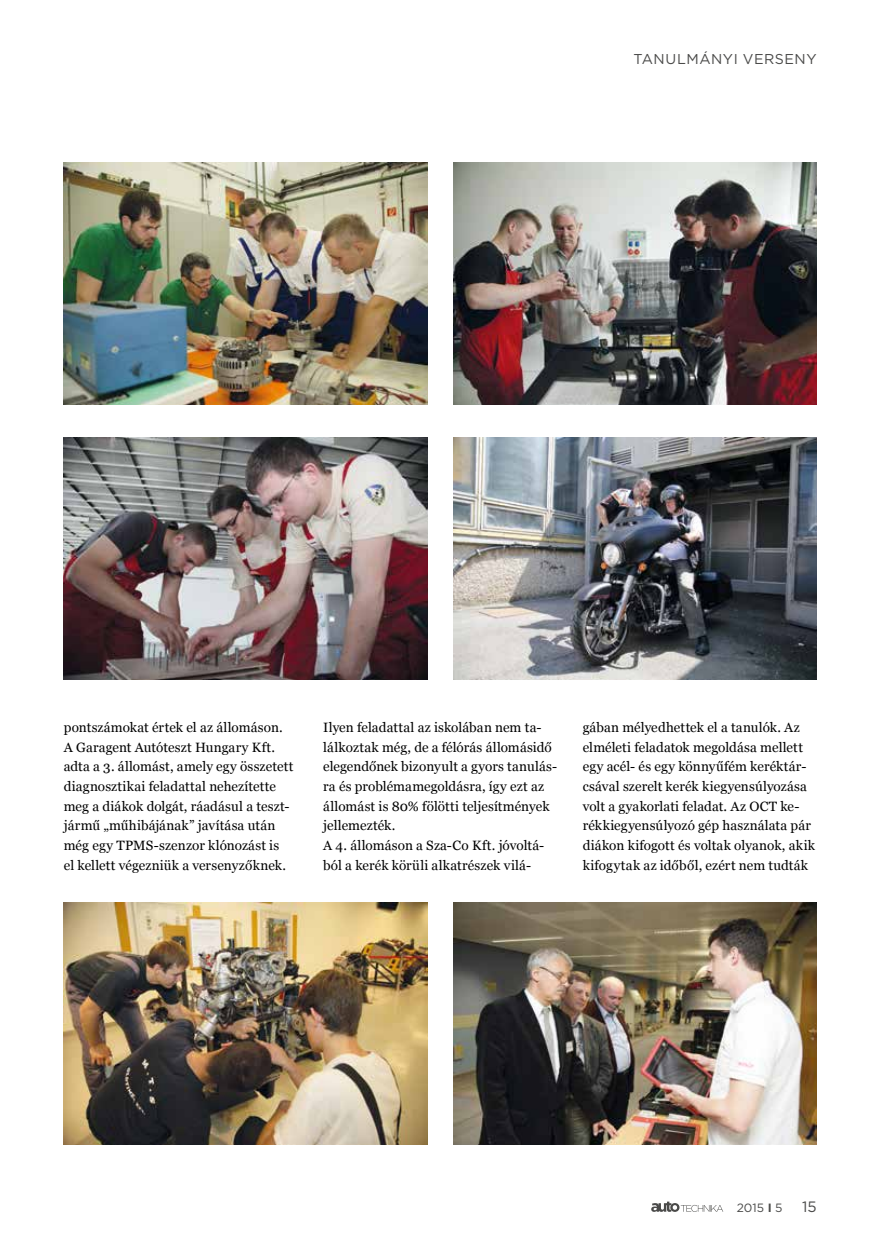
<style>
.page{position:relative;width:872px;height:1246px;background:#fff}
.page>*{position:absolute;margin:0;border:0;box-sizing:border-box;transform-origin:0 0}
.t1{font:15px "Gotham";color:#4a4a49}
.t2{font:14.25px "Gotham";letter-spacing:.035em;color:#4a4a49}
.t3{font:13.5px/19.6px "Georgia";letter-spacing:.01em;color:#000}
.t4{font:12px "Gotham";color:#4a4a49}
.s1{font-weight:700}
</style>
<div class="page">
<svg style="left:651px;top:1201px;width:72px;height:11px"></svg>
<img style="left:64px;top:162px;width:363px;height:242px">
<img style="left:453px;top:162px;width:363px;height:242px">
<img style="left:64px;top:437px;width:363px;height:242px">
<img style="left:453px;top:437px;width:363px;height:242px">
<img style="left:64px;top:902px;width:363px;height:243px">
<img style="left:453px;top:902px;width:363px;height:243px">
<p class="t2" style="left:633px;top:50px;width:185px">TANULMÁNYI VERSENY</p>
<p class="t3" style="left:64px;top:717px;width:231px">pontszámokat értek el az állomáson.<br>A Garagent Autóteszt Hungary Kft. adta a 3. állomást, amely egy összetett diagnosztikai feladattal nehezítette meg a diákok dolgát, ráadásul a teszt&shy;jármű „műhibájának” javítása után még egy TPMS-szenzor klónozást is<br>el kellett végezniük a versenyzőknek.</p>
<p class="t3" style="left:323px;top:717px;width:235px">Ilyen feladattal az iskolában nem ta&shy;lálkoztak még, de a félórás állomásidő elegendőnek bizonyult a gyors tanulás&shy;ra és problémamegoldásra, így ezt az állomást is 80% fölötti teljesítmények jellemezték.<br>A 4. állomáson a Sza-Co Kft. jóvoltá&shy;ból a kerék körüli alkatrészek vilá-</p>
<p class="t3" style="left:583px;top:717px;width:234px">gában mélyedhettek el a tanulók. Az elméleti feladatok megoldása mellett egy acél- és egy könnyűfém keréktár&shy;csával szerelt kerék kiegyensúlyozása volt a gyakorlati feladat. Az OCT ke&shy;rékkiegyensúlyozó gép használata pár diákon kifogott és voltak olyanok, akik kifogytak az időből, ezért nem tudták</p>
<p class="t4" style="left:736px;top:1200px;width:47px">2015 <span class="s1">I</span> 5</p>
<p class="t1" style="left:802px;top:1197px;width:16px">15</p>
</div>
